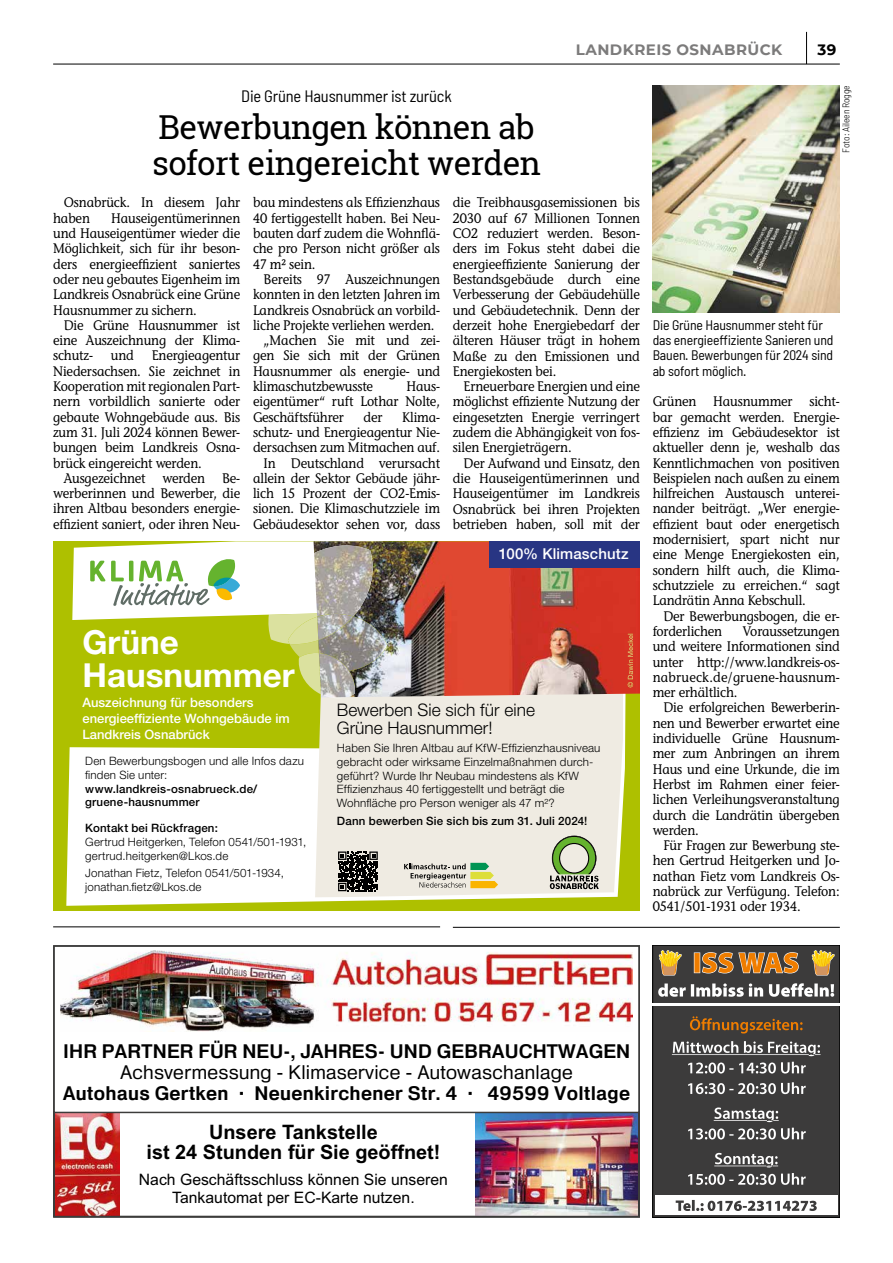
<style>
.page{position:relative;width:893px;height:1263px;background:#fff}
.page>*{position:absolute;margin:0;border:0;box-sizing:border-box;transform-origin:0 0}
.t1{font:700 33.15px/33.2px "Helvetica Neue LT Std";color:#fff}
.t2{font:33px/36px "Roboto Slab";letter-spacing:-.02em;color:#000}
.t3{font:700 19.95px/20.7px "Arial";color:#000;text-align:center}
.t4{font:600 19.05px "Heldustry FT";letter-spacing:.02em;color:#000}
.t5{font:19.05px "Heldustry FT";letter-spacing:.02em;color:#000}
.t6{font:300 17.25px/18.8px "Helvetica Neue LT Std";color:#000}
.t7{font:semi-condensed 16.5px "Barlow";letter-spacing:-.01em;color:#000}
.t8{font:15.75px/18.1px "Arial";color:#000;text-align:center}
.t9{font:700 15px "Montserrat";letter-spacing:.03em;color:#7c7b7b}
.t10{font:500 15px "Helvetica Neue LT Std";letter-spacing:.01em;color:#fff}
.t11{font:700 15px "Montserrat";color:#000}
.t12{font:500 13.8px/15.3px "Stone Inf ITC Std";letter-spacing:-.01em;color:#000;text-align:justify;scale:.91 1}
.t13{font:semi-condensed 13.8px/15.3px "Barlow";letter-spacing:-.01em;color:#000}
.t14{font:500 12.9px/15.9px "Helvetica Neue LT Std";color:#fff}
.t15{font:300 11.55px/13.6px "Helvetica Neue LT Std";letter-spacing:.015em;color:#000}
.t16{font:500 11.55px/13.6px "Helvetica Neue LT Std";letter-spacing:.02em;color:#000}
.t17{font:300 semi-condensed 9.75px "Barlow";letter-spacing:-.01em;color:#000}
</style>
<div class="page">
<hr style="left:53px;top:64px;width:787px;height:1px;background:#000">
<hr style="left:806px;top:32px;width:1px;height:32px;background:#000">
<hr style="left:53px;top:926px;width:387px;height:1px;background:#000">
<img style="left:53px;top:945px;width:587px;height:272px">
<div style="left:653px;top:945px;width:187px;height:272px;background:#3c3b3b"></div>
<div style="left:653px;top:945px;width:187px;height:272px;border:1px solid #000"></div>
<svg style="left:694px;top:952px;width:105px;height:21px"></svg>
<svg style="left:658px;top:983px;width:176px;height:14px"></svg>
<svg style="left:659px;top:950px;width:23px;height:25px"></svg>
<svg style="left:812px;top:950px;width:23px;height:25px"></svg>
<svg style="left:690px;top:1016px;width:113px;height:17px"></svg>
<svg style="left:672px;top:1041px;width:148px;height:15px"></svg>
<svg style="left:688px;top:1062px;width:118px;height:11px"></svg>
<svg style="left:688px;top:1082px;width:118px;height:12px"></svg>
<svg style="left:714px;top:1107px;width:65px;height:15px"></svg>
<svg style="left:688px;top:1128px;width:118px;height:11px"></svg>
<svg style="left:714px;top:1153px;width:64px;height:14px"></svg>
<svg style="left:688px;top:1173px;width:118px;height:12px"></svg>
<div style="left:655px;top:1196px;width:183px;height:19px;background:#fff"></div>
<svg style="left:676px;top:1200px;width:141px;height:11px"></svg>
<hr style="left:653px;top:1003px;width:187px;height:2px;background:#fff">
<hr style="left:453px;top:927px;width:387px;height:1px;background:#000">
<div style="left:53px;top:541px;width:587px;height:370px;background:#aec000"></div>
<svg style="left:66px;top:541px;width:560px;height:365px;background:#f8faea"></svg>
<svg style="left:66px;top:610px;width:249px;height:139px"></svg>
<div style="left:315px;top:697px;width:308px;height:200px;background:#efebe2"></div>
<img style="left:314px;top:541px;width:326px;height:156px">
<img style="left:314px;top:545px;width:63px;height:71px">
<img style="left:347px;top:616px;width:40px;height:55px">
<img style="left:347px;top:614px;width:6px;height:26px">
<svg style="left:268px;top:553px;width:79px;height:145px"></svg>
<img style="left:319px;top:653px;width:37px;height:44px">
<svg style="left:550px;top:836px;width:49px;height:53px;background:#9ead8a"></svg>
<div style="left:490px;top:541px;width:150px;height:27px;background:#283583"></div>
<svg style="left:90px;top:558px;width:150px;height:48px;background:#caddc1"></svg>
<svg style="left:404px;top:863px;width:94px;height:25px;background:#c2c19f"></svg>
<svg style="left:338px;top:851px;width:40px;height:40px;background:#3a3937"></svg>
<img style="left:628px;top:634px;width:5px;height:53px">
<img style="left:653px;top:85px;width:187px;height:227px">
<p class="t9" style="left:576px;top:39px;width:208px">LANDKREIS OSNABRÜCK</p>
<p class="t11" style="left:817px;top:39px;width:20px">39</p>
<p class="t7" style="left:241px;top:85px;width:212px">Die Grüne Hausnummer ist zurück</p>
<h2 class="t2" style="left:152px;top:109px;width:390px">Bewerbungen können ab sofort eingereicht werden</h2>
<p class="t12" style="left:453px;top:195px;width:207px">die Treibhausgasemissionen bis 2030 auf 67 Millionen Tonnen CO2 reduziert werden. Beson&shy;ders im Fokus steht dabei die energieeffiziente Sanierung der Bestandsgebäude durch eine Verbesserung der Gebäudehülle und Gebäudetechnik. Denn der derzeit hohe Energiebedarf der älteren Häuser trägt in hohem Maße zu den Emissionen und Energiekosten bei.</p>
<p class="t12" style="left:453px;top:378px;width:207px;text-indent:11px">Erneuerbare Energien und eine möglichst effiziente Nutzung der eingesetzten Energie verringert zudem die Abhängigkeit von fos&shy;silen Energieträgern.</p>
<p class="t12" style="left:453px;top:455px;width:207px;text-indent:11px">Der Aufwand und Einsatz, den die Hauseigentümerinnen und Hauseigentümer im Landkreis Osnabrück bei ihren Projekten betrieben haben, soll mit der</p>
<p class="t12" style="left:253px;top:195px;width:207px">bau mindestens als Effizienzhaus 40 fertiggestellt haben. Bei Neu&shy;bauten darf zudem die Wohnflä&shy;che pro Person nicht größer als 47 m² sein.</p>
<p class="t12" style="left:264px;top:271px;width:195px">Bereits 97 Auszeichnungen</p>
<p class="t12" style="left:253px;top:287px;width:207px">konnten in den letzten Jahren im</p>
<p class="t12" style="left:253px;top:302px;width:207px">Landkreis Osnabrück an vorbild-</p>
<p class="t12" style="left:253px;top:317px;width:201px">liche Projekte verliehen werden.</p>
<p class="t12" style="left:264px;top:332px;width:195px">„Machen Sie mit und zei-</p>
<p class="t12" style="left:253px;top:348px;width:207px">gen Sie sich mit der Grünen</p>
<p class="t12" style="left:253px;top:363px;width:207px">Hausnummer als energie- und</p>
<p class="t12" style="left:253px;top:378px;width:133px">klimaschutzbewusste</p>
<p class="t12" style="left:53px;top:195px;width:207px;text-indent:11px">Osnabrück. In diesem Jahr haben</p>
<p class="t12" style="left:53px;top:210px;width:207px;text-indent:58px">Hauseigentümerinnen und Hauseigentümer wieder die Möglichkeit, sich für ihr beson&shy;ders energieeffizient saniertes oder neu gebautes Eigenheim im Landkreis Osnabrück eine Grüne Hausnummer zu sichern.</p>
<p class="t12" style="left:53px;top:317px;width:207px;text-indent:11px">Die Grüne Hausnummer ist eine Auszeichnung der Klima&shy;schutz-</p>
<p class="t12" style="left:111px;top:348px;width:27px">und</p>
<p class="t12" style="left:53px;top:348px;width:207px;text-indent:99px">Energieagentur Niedersachsen. Sie zeichnet in Kooperation mit regionalen Part&shy;nern vorbildlich sanierte oder gebaute Wohngebäude aus. Bis zum 31. Juli 2024 können Bewer&shy;bungen beim Landkreis Osna&shy;brück eingereicht werden.</p>
<p class="t12" style="left:53px;top:470px;width:207px;text-indent:11px">Ausgezeichnet werden Be&shy;werberinnen und Bewerber, die ihren Altbau besonders energie&shy;effizient saniert, oder ihren Neu-</p>
<p class="t12" style="left:253px;top:378px;width:207px;text-indent:154px">Haus&shy;eigentümer“ ruft Lothar Nolte, Geschäftsführer</p>
<p class="t12" style="left:253px;top:409px;width:207px;text-align:right">Klima-<br>schutz- und Energieagentur Nie&shy;dersachsen zum Mitmachen auf.<br>In Deutschland verursacht allein der Sektor Gebäude jähr&shy;lich 15 Prozent der CO2-Emis&shy;sionen. Die Klimaschutzziele im<br>Gebäudesektor sehen vor, dass</p>
<p class="t12" style="left:364px;top:409px;width:22px">der</p>
<h1 class="t1" style="left:82px;top:624px;width:214px">Grüne<br>Hausnummer</h1>
<p class="t10" style="left:499px;top:544px;width:131px">100% Klimaschutz</p>
<p class="t14" style="left:82px;top:695px;width:209px">Auszeichnung für besonders energieeffiziente Wohngebäude im<br>Landkreis Osnabrück</p>
<p class="t6" style="left:337px;top:700px;width:200px">Bewerben Sie sich für eine<br>Grüne Hausnummer!</p>
<p class="t15" style="left:337px;top:741px;width:265px">Haben Sie Ihren Altbau auf KfW-Effizienzhausniveau gebracht oder wirksame Einzelmaßnahmen durch&shy;geführt? Wurde Ihr Neubau mindestens als KfW Effizienzhaus 40 fertiggestellt und beträgt die Wohnfläche pro Person weniger als 47 m²?</p>
<p class="t16" style="left:337px;top:814px;width:252px">Dann bewerben Sie sich bis zum 31. Juli 2024!</p>
<p class="t15" style="left:85px;top:754px;width:220px">Den Bewerbungsbogen und alle Infos dazu finden Sie unter:</p>
<p class="t16" style="left:85px;top:781px;width:174px">www.landkreis-osnabrueck.de/ gruene-hausnummer</p>
<p class="t16" style="left:85px;top:821px;width:134px">Kontakt bei Rückfragen:</p>
<p class="t15" style="left:85px;top:835px;width:223px">Gertrud Heitgerken, Telefon 0541/501-1931, gertrud.heitgerken@Lkos.de</p>
<p class="t15" style="left:85px;top:866px;width:200px">Jonathan Fietz, Telefon 0541/501-1934, jonathan.fietz@Lkos.de</p>
<p class="t17" style="left:840px;top:153px;width:69px;rotate:-90deg">Foto: Aileen Rogge</p>
<p class="t13" style="left:653px;top:317px;width:182px">Die Grüne Hausnummer steht für das energieeffiziente Sanieren und<br>Bauen. Bewerbungen für 2024 sind ab sofort möglich.</p>
<p class="t12" style="left:653px;top:394px;width:207px">Grünen Hausnummer sicht&shy;bar gemacht werden. Energie&shy;effizienz im Gebäudesektor ist aktueller denn je, weshalb das Kenntlichmachen von positiven Beispielen nach außen zu einem hilfreichen Austausch unterei&shy;nander beiträgt. „Wer energie&shy;effizient baut oder energetisch modernisiert, spart nicht nur eine Menge Energiekosten ein, sondern hilft auch, die Klima&shy;schutzziele zu erreichen.“ sagt Landrätin Anna Kebschull.</p>
<p class="t12" style="left:653px;top:608px;width:207px;text-indent:11px">Der Bewerbungsbogen, die er&shy;forderlichen</p>
<p class="t12" style="left:653px;top:623px;width:207px;text-indent:90px">Voraussetzungen und weitere Informationen sind unter http://www.landkreis-os&shy;nabrueck.de/gruene-hausnum&shy;mer erhältlich.</p>
<p class="t12" style="left:653px;top:700px;width:207px;text-indent:11px">Die erfolgreichen Bewerberin&shy;nen und Bewerber erwartet eine individuelle Grüne Hausnum&shy;mer zum Anbringen an ihrem Haus und eine Urkunde, die im Herbst im Rahmen einer feier&shy;lichen Verleihungsveranstaltung durch die Landrätin übergeben werden.</p>
<p class="t12" style="left:653px;top:837px;width:207px;text-indent:11px">Für Fragen zur Bewerbung ste&shy;hen Gertrud Heitgerken und Jo&shy;nathan Fietz vom Landkreis Os&shy;nabrück zur Verfügung. Telefon:<br>0541/501-1931 oder 1934.</p>
<h3 class="t4" style="left:63px;top:1040px;width:568px">IHR PARTNER FÜR NEU-, JAHRES- UND GEBRAUCHTWAGEN</h3>
<h3 class="t5" style="left:120px;top:1065px;width:454px">Achsvermessung - Klimaservice - Autowaschanlage</h3>
<h3 class="t4" style="left:63px;top:1083px;width:568px">Autohaus Gertken · Neuenkirchener Str. 4 · 49599 Voltlage</h3>
<h3 class="t3" style="left:146px;top:1123px;width:295px">Unsere Tankstelle<br>ist 24 Stunden für Sie geöffnet!</h3>
<p class="t8" style="left:139px;top:1172px;width:311px">Nach Geschäftsschluss können Sie unseren<br>Tankautomat per EC-Karte nutzen.</p>
</div>
